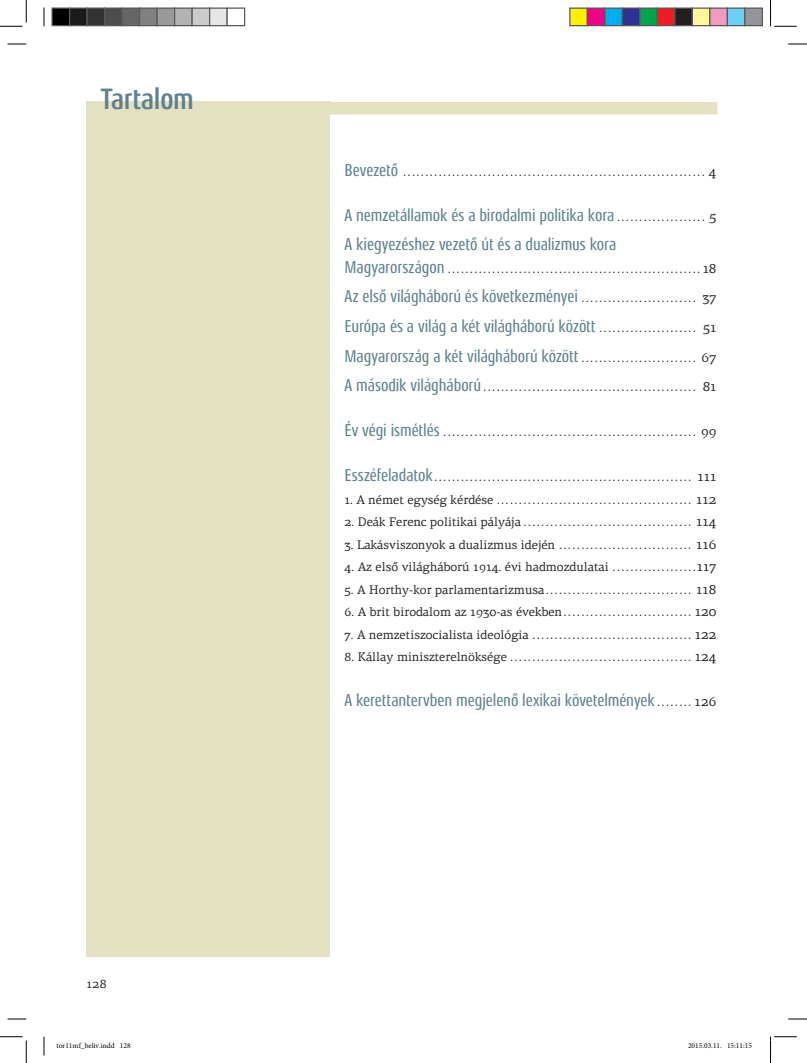
<style>
.page{position:relative;width:807px;height:1063px;background:#fff}
.page>*{position:absolute;margin:0;border:0;box-sizing:border-box;transform-origin:0 0}
.t1{font:700 condensed 30px "Aeonis LT Pro";letter-spacing:-.01em;color:#5e8190}
.t2{font:500 condensed 17.5px/29.6px "Aeonis LT Pro";letter-spacing:-.005em;color:#5e8190}
.t3{font:15px "Aeonis LT Pro";color:#231f20}
.t4{font:12.5px "PF Centro Serif Pro";color:#231f20}
.t5{font:7.5px "Minion Pro";color:#000}
.s1{font-weight:500;font-stretch:condensed;font-size:17.5px;color:#5e8190}
.s2{font-family:"PF Centro Serif Pro";font-size:13.75px}
.s3{font-weight:400;font-stretch:normal;font-size:15px;color:#231f20}
.s4{font-family:"PF Centro Serif Pro";font-weight:400;font-stretch:normal;font-size:13.75px;color:#231f20}
.s5{font-family:"PF Centro Serif Pro";font-size:12.5px}
.s6{font-family:"Aeonis LT Pro";font-size:15px}
.s7{font-size:13.75px}
</style>
<div class="page">
<div style="left:86px;top:101px;width:244px;height:855px;background:#e4e1c3"></div>
<div style="left:86px;top:102px;width:631px;height:12px;background:#e4e1c3"></div>
<svg style="left:8px;top:43px;width:18px;height:2px"></svg>
<svg style="left:788px;top:43px;width:19px;height:2px"></svg>
<svg style="left:8px;top:1018px;width:18px;height:1px"></svg>
<svg style="left:788px;top:1018px;width:19px;height:1px"></svg>
<svg style="left:43px;top:8px;width:2px;height:18px"></svg>
<svg style="left:43px;top:1036px;width:2px;height:19px"></svg>
<svg style="left:0;top:0;width:27px;height:27px"></svg>
<svg style="left:0;top:1036px;width:27px;height:26px"></svg>
<svg style="left:770px;top:0;width:27px;height:27px"></svg>
<svg style="left:770px;top:1036px;width:27px;height:26px"></svg>
<div style="left:52px;top:8px;width:18px;height:18px;background:#000"></div>
<div style="left:51px;top:8px;width:19px;height:18px;border:1px solid #595959"></div>
<div style="left:70px;top:8px;width:17px;height:18px;background:#1a1a1a"></div>
<div style="left:69px;top:8px;width:19px;height:18px;border:1px solid #595959"></div>
<div style="left:87px;top:8px;width:18px;height:18px;background:#333"></div>
<div style="left:86px;top:8px;width:19px;height:18px;border:1px solid #595959"></div>
<div style="left:105px;top:8px;width:17px;height:18px;background:#4d4d4d"></div>
<div style="left:104px;top:8px;width:19px;height:18px;border:1px solid #595959"></div>
<div style="left:122px;top:8px;width:18px;height:18px;background:#666"></div>
<div style="left:121px;top:8px;width:19px;height:18px;border:1px solid #595959"></div>
<div style="left:140px;top:8px;width:17px;height:18px;background:#808080"></div>
<div style="left:139px;top:8px;width:19px;height:18px;border:1px solid #595959"></div>
<div style="left:157px;top:8px;width:18px;height:18px;background:#999"></div>
<div style="left:156px;top:8px;width:19px;height:18px;border:1px solid #595959"></div>
<div style="left:175px;top:8px;width:17px;height:18px;background:#b3b3b3"></div>
<div style="left:174px;top:8px;width:19px;height:18px;border:1px solid #595959"></div>
<div style="left:192px;top:8px;width:18px;height:18px;background:#ccc"></div>
<div style="left:191px;top:8px;width:19px;height:18px;border:1px solid #595959"></div>
<div style="left:210px;top:8px;width:17px;height:18px;background:#e6e6e6"></div>
<div style="left:209px;top:8px;width:19px;height:18px;border:1px solid #595959"></div>
<div style="left:226px;top:8px;width:19px;height:18px;border:1px solid #595959"></div>
<div style="left:570px;top:8px;width:17px;height:18px;background:#fff101"></div>
<div style="left:569px;top:8px;width:19px;height:18px;border:1px solid #595959"></div>
<div style="left:587px;top:8px;width:18px;height:18px;background:#ed028c"></div>
<div style="left:587px;top:8px;width:18px;height:18px;border:1px solid #595959"></div>
<div style="left:605px;top:8px;width:17px;height:18px;background:#00aeef"></div>
<div style="left:604px;top:8px;width:19px;height:18px;border:1px solid #595959"></div>
<div style="left:622px;top:8px;width:18px;height:18px;background:#2e3092"></div>
<div style="left:622px;top:8px;width:18px;height:18px;border:1px solid #595959"></div>
<div style="left:640px;top:8px;width:17px;height:18px;background:#00a54f"></div>
<div style="left:639px;top:8px;width:19px;height:18px;border:1px solid #595959"></div>
<div style="left:657px;top:8px;width:18px;height:18px;background:#ee1d23"></div>
<div style="left:657px;top:8px;width:18px;height:18px;border:1px solid #595959"></div>
<div style="left:675px;top:8px;width:17px;height:18px;background:#231f20"></div>
<div style="left:674px;top:8px;width:19px;height:18px;border:1px solid #595959"></div>
<div style="left:692px;top:8px;width:18px;height:18px;background:#fff79a"></div>
<div style="left:692px;top:8px;width:18px;height:18px;border:1px solid #595959"></div>
<div style="left:710px;top:8px;width:17px;height:18px;background:#f499c2"></div>
<div style="left:709px;top:8px;width:19px;height:18px;border:1px solid #595959"></div>
<div style="left:727px;top:8px;width:18px;height:18px;background:#6bcff6"></div>
<div style="left:727px;top:8px;width:18px;height:18px;border:1px solid #595959"></div>
<div style="left:745px;top:8px;width:17px;height:18px;background:#939598"></div>
<div style="left:744px;top:8px;width:19px;height:18px;border:1px solid #595959"></div>
<h1 class="t1" style="left:101px;top:82px;width:95px">Tartalom</h1>
<p class="t4" style="left:86px;top:976px;width:22px">128</p>
<p class="t3" style="left:344px;top:162px;width:374px"><span class="s1">Bevezető</span> .................................................................... <span class="s2">4</span></p>
<p class="t2" style="left:344px;top:200px;width:374px">A nemzetállamok és a birodalmi politika kora <span class="s3">....................</span> <span class="s4">5<br></span>A kiegyezéshez vezető út és a dualizmus kora</p>
<p class="t3" style="left:344px;top:259px;width:374px"><span class="s1">Magyarországon</span> ......................................................... <span class="s2">18</span></p>
<p class="t2" style="left:344px;top:282px;width:374px;text-align:justify">Az első világháború és következményei <span class="s3">..........................</span> <span class="s4">37<br></span>Európa és a világ a két világháború között <span class="s3">......................</span> <span class="s4">51<br></span>Magyarország a két világháború között<span class="s3">..........................</span> <span class="s4">67</span></p>
<p class="t3" style="left:344px;top:378px;width:374px"><span class="s1">A második világháború</span>................................................ <span class="s2">81</span></p>
<p class="t3" style="left:344px;top:423px;width:374px"><span class="s1">Év végi ismétlés</span> ......................................................... <span class="s2">99</span></p>
<p class="t3" style="left:344px;top:468px;width:374px"><span class="s1">Esszéfeladatok</span>.......................................................... <span class="s2">111</span></p>
<p class="t3" style="left:344px;top:490px;width:374px"><span class="s5">1. A német egység kérdése</span> ............................................ <span class="s2">112</span></p>
<p class="t3" style="left:344px;top:513px;width:374px"><span class="s5">2. Deák Ferenc politikai pályája</span> ...................................... <span class="s2">114</span></p>
<p class="t4" style="left:344px;top:537px;width:374px">3. Lakásviszonyok a dualizmus idején <span class="s6">..............................</span> <span class="s7">116</span></p>
<p class="t4" style="left:344px;top:559px;width:374px">4. Az első világháború 1914. évi hadmozdulatai <span class="s6">...................</span><span class="s7">117</span></p>
<p class="t3" style="left:344px;top:580px;width:374px"><span class="s5">5. A Horthy-kor parlamentarizmusa</span>................................. <span class="s2">118</span></p>
<p class="t4" style="left:344px;top:604px;width:374px">6. A brit birodalom az 1930-as években<span class="s6">.............................</span> <span class="s7">120</span></p>
<p class="t3" style="left:344px;top:625px;width:374px"><span class="s5">7. A nemzetiszocialista ideológia</span> .................................... <span class="s2">122</span></p>
<p class="t3" style="left:344px;top:648px;width:374px"><span class="s5">8. Kállay miniszterelnöksége</span> ......................................... <span class="s2">124</span></p>
<p class="t2" style="left:344px;top:685px;width:374px">A kerettantervben megjelenő lexikai követelmények<span class="s3">........</span> <span class="s4">126</span></p>
<p class="t5" style="left:56px;top:1040px;width:76px">tor11mf_beliv.indd 128</p>
<p class="t5" style="left:688px;top:1040px;width:66px">2015.03.11. 15:11:15</p>
</div>
